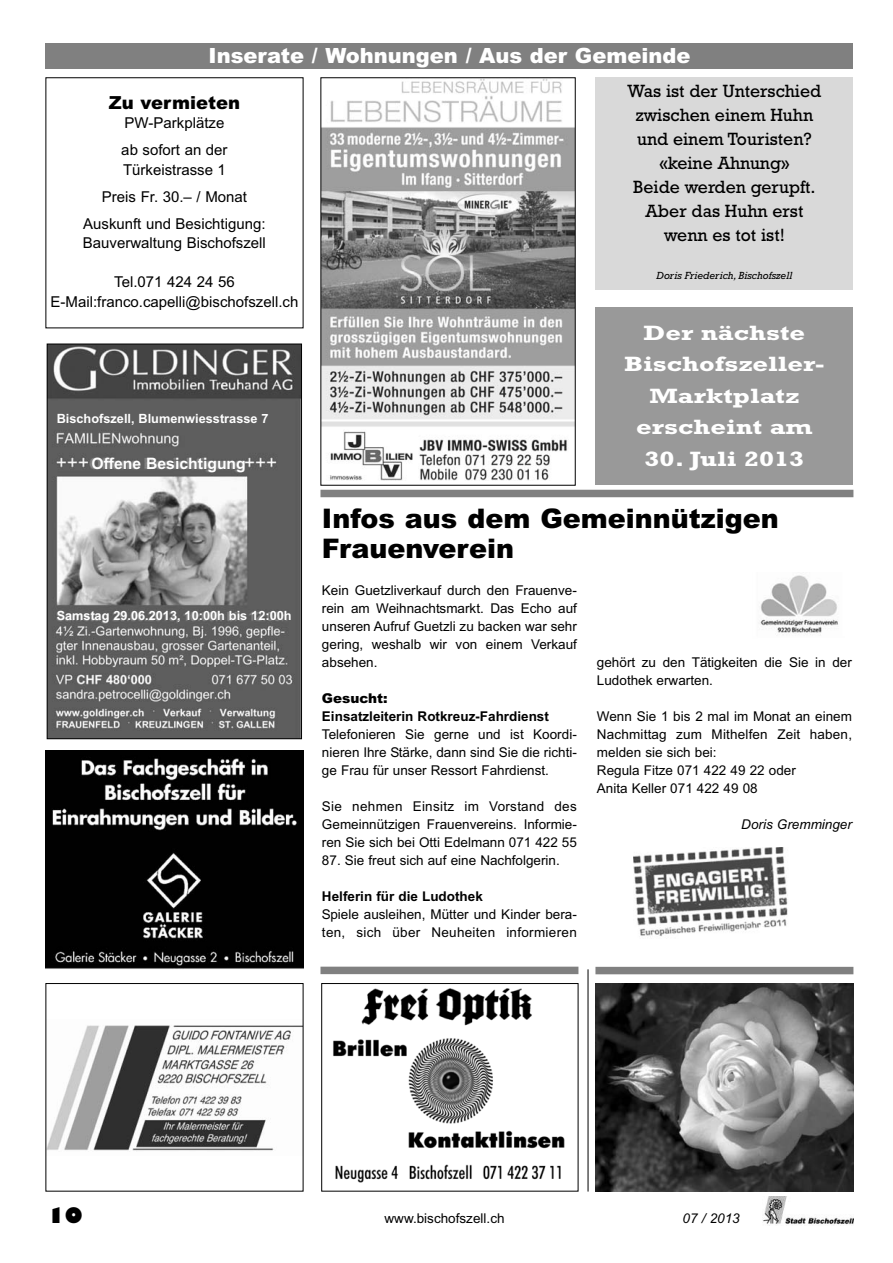
<style>
.page{position:relative;width:893px;height:1263px;background:#fff}
.page>*{position:absolute;margin:0;border:0;box-sizing:border-box;transform-origin:0 0}
.t1{font:900 27px/30px "Arial";color:#000}
.t2{font:700 21px/31.3px "Rockwell";color:#fff;text-align:center;scale:1.3 1}
.t3{font:900 21px "Arial";color:#fff}
.t4{font:800 21px "Gill Sans";color:#000}
.t5{font:18px/24px "Rockwell";color:#000;text-align:center}
.t6{font:900 18px "Arial";color:#000}
.t7{font:700 15.75px "Arial";color:#fff}
.t8{font:15px/27px "Arial";color:#000;text-align:center}
.t9{font:13.5px/18px "Arial";color:#000;text-align:justify}
.t10{font:700 13.5px "Arial";color:#000}
.t11{font:italic 13.5px "Arial";color:#000}
.t12{font:900 13.5px "Arial";color:#000}
.t13{font:700 12.75px "Arial";color:#fff}
.t14{font:italic 10.5px "Rockwell";color:#000}
</style>
<div class="page">
<img style="left:763px;top:1197px;width:90px;height:28px">
<div style="left:46px;top:43px;width:807px;height:26px;background:#808080"></div>
<div style="left:595px;top:77px;width:258px;height:213px;background:#d9d9d9"></div>
<div style="left:595px;top:307px;width:258px;height:177px;background:#999"></div>
<div style="left:320px;top:490px;width:533px;height:7px;background:#808080"></div>
<img style="left:48px;top:1025px;width:253px;height:126px">
<img style="left:333px;top:988px;width:232px;height:195px">
<div style="left:321px;top:983px;width:257px;height:208px;border:1px solid #000"></div>
<hr style="left:588px;top:969px;width:1px;height:222px;background:#000">
<img style="left:322px;top:79px;width:252px;height:402px">
<img style="left:49px;top:346px;width:251px;height:391px">
<div style="left:47px;top:344px;width:255px;height:395px;border:1px solid #000"></div>
<img style="left:46px;top:750px;width:257px;height:219px">
<div style="left:320px;top:967px;width:258px;height:7px;background:#808080"></div>
<img style="left:760px;top:575px;width:78px;height:60px">
<img style="left:633px;top:847px;width:155px;height:90px">
<div style="left:595px;top:967px;width:258px;height:7px;background:#808080"></div>
<img style="left:595px;top:983px;width:258px;height:208px">
<h2 class="t3" style="left:208px;top:40px;width:483px">Inserate / Wohnungen / Aus der Gemeinde</h2>
<h3 class="t5" style="left:628px;top:80px;width:195px">Was ist der Unterschied zwischen einem Huhn und einem Touristen? «keine Ahnung»<br>Beide werden gerupft.<br>Aber das Huhn erst wenn es tot ist!</h3>
<p class="t14" style="left:657px;top:269px;width:137px">Doris Friederich, Bischofszell</p>
<h3 class="t6" style="left:109px;top:89px;width:133px">Zu vermieten</h3>
<p class="t8" style="left:121px;top:110px;width:108px;text-align:left">PW-Parkplätze ab sofort an der</p>
<p class="t8" style="left:83px;top:156px;width:184px">Türkeistrasse 1<br>Preis Fr. 30.– / Monat<br>Auskunft und Besichtigung:</p>
<p class="t8" style="left:83px;top:230px;width:184px">Bauverwaltung Bischofszell</p>
<p class="t8" style="left:51px;top:273px;width:249px;line-height:19.5px">Tel.071 424 24 56<br>E-Mail:franco.capelli@bischofszell.ch</p>
<p class="t13" style="left:57px;top:410px;width:213px">Bischofszell, Blumenwiesstrasse 7</p>
<p class="t7" style="left:91px;top:453px;width:156px">Offene Besichtigung</p>
<p class="t13" style="left:57px;top:607px;width:236px">Samstag 29.06.2013, 10:00h bis 12:00h</p>
<h2 class="t2" style="left:624px;top:317px;width:156px">Der nächste<br>Bischofszeller-<br>Marktplatz erscheint am</h2>
<h2 class="t2" style="left:644px;top:443px;width:124px">30. Juli 2013</h2>
<h1 class="t1" style="left:322px;top:502px;width:458px">Infos aus dem Gemeinnützigen<br>Frauenverein</h1>
<p class="t9" style="left:322px;top:581px;width:256px">Kein Guetzliverkauf durch den Frauenve&shy;rein am Weihnachtsmarkt. Das Echo auf unseren Aufruf Guetzli zu backen war sehr gering, weshalb wir von einem Verkauf absehen.</p>
<p class="t12" style="left:322px;top:688px;width:67px">Gesucht:</p>
<p class="t10" style="left:322px;top:707px;width:228px">Einsatzleiterin Rotkreuz-Fahrdienst</p>
<p class="t9" style="left:322px;top:725px;width:256px">Telefonieren Sie gerne und ist Koordi&shy;nieren Ihre Stärke, dann sind Sie die richti&shy;ge Frau für unser Ressort Fahrdienst.</p>
<p class="t9" style="left:322px;top:797px;width:256px">Sie nehmen Einsitz im Vorstand des Gemeinnützigen Frauenvereins. Informie&shy;ren Sie sich bei Otti Edelmann 071 422 55</p>
<p class="t9" style="left:322px;top:851px;width:239px">87. Sie freut sich auf eine Nachfolgerin.</p>
<p class="t10" style="left:322px;top:887px;width:162px">Helferin für die Ludothek</p>
<p class="t9" style="left:322px;top:905px;width:256px">Spiele ausleihen, Mütter und Kinder bera&shy;ten, sich über Neuheiten informieren</p>
<p class="t9" style="left:597px;top:653px;width:256px">gehört zu den Tätigkeiten die Sie in der<br>Ludothek erwarten.</p>
<p class="t9" style="left:597px;top:707px;width:257px;text-align:left">Wenn Sie 1 bis 2 mal im Monat an einem<br>Nachmittag zum Mithelfen Zeit haben, melden sie sich bei:<br>Regula Fitze 071 422 49 22 oder<br>Anita Keller 071 422 49 08</p>
<p class="t11" style="left:741px;top:815px;width:112px">Doris Gremminger</p>
<h2 class="t4" style="left:47px;top:1202px;width:37px">10</h2>
<p class="t9" style="left:385px;top:1209px;width:122px">www.bischofszell.ch</p>
<p class="t11" style="left:683px;top:1209px;width:59px">07 / 2013</p>
</div>
